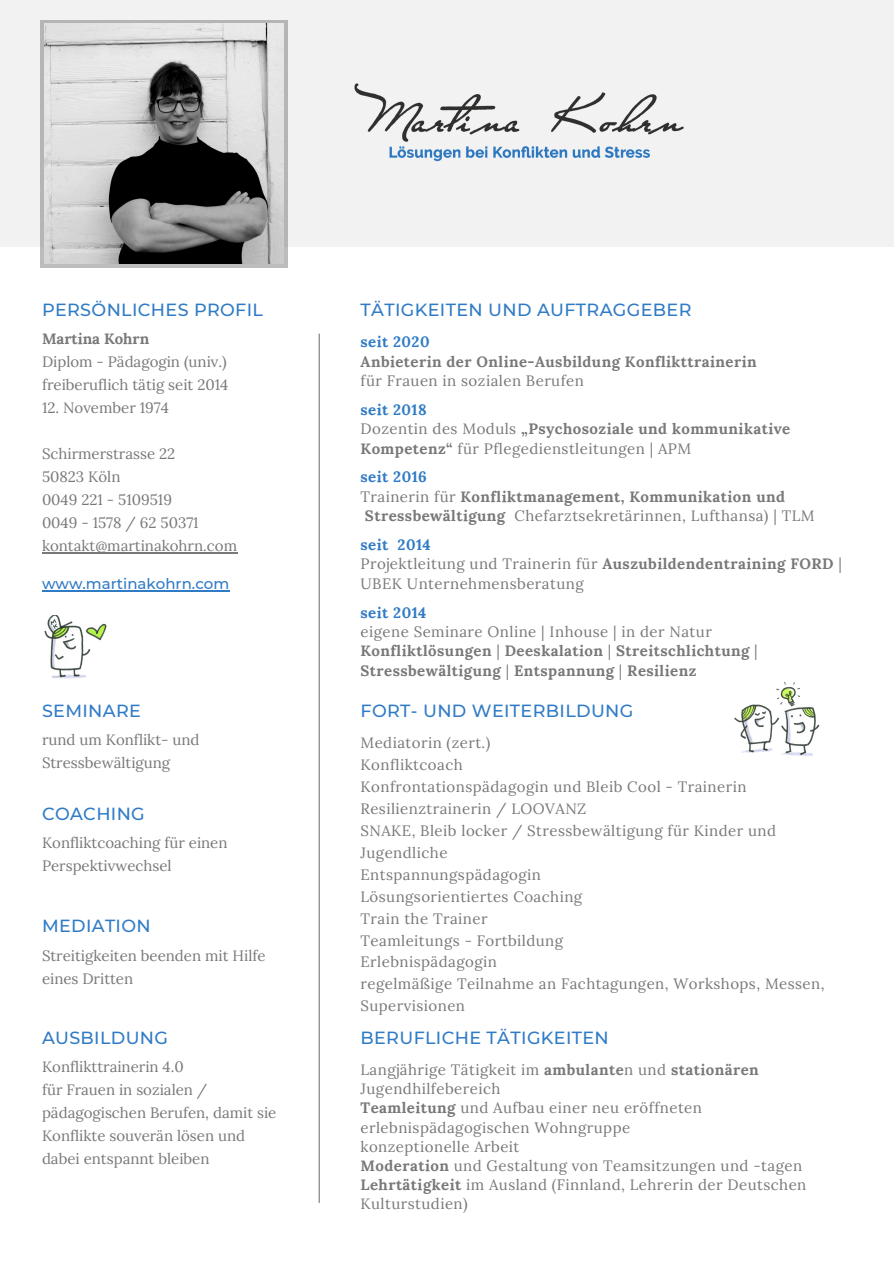
<style>
.page{position:relative;width:894px;height:1264px;background:#fff}
.page>*{position:absolute;margin:0;border:0;box-sizing:border-box;transform-origin:0 0}
.t1{font:500 17.55px "Montserrat";letter-spacing:.02em;color:#307bc5}
.t2{font:15px/19.2px "Lora";letter-spacing:.03em;color:#787878}
.t3{font:15px/23px "Lora";color:#787878}
.t4{font:700 15px/19.4px "Lora";letter-spacing:.03em;color:#787878}
.t5{font:700 15px "Lora";letter-spacing:.03em;color:#307bc5}
.t6{font:500 15px "Montserrat";color:#307bc5}
.t7{font:700 15px "Lora";color:#787878}
.s1{font-weight:700}
.s2{font-weight:400}
</style>
<div class="page">
<div style="left:0;top:0;width:893px;height:246px;background:#f2f2f2"></div>
<img style="left:354px;top:83px;width:330px;height:79px">
<div style="left:40px;top:20px;width:248px;height:247px;background:linear-gradient(to right,#b8b8b8,#b8b8b8)"></div>
<img style="left:44px;top:24px;width:239px;height:239px">
<hr style="left:318px;top:334px;width:1px;height:868px;background:#787878">
<img style="left:734px;top:682px;width:86px;height:74px">
<img style="left:44px;top:615px;width:63px;height:64px">
<hr style="left:42px;top:552px;width:195px;height:1px;background:#787878">
<hr style="left:42px;top:590px;width:187px;height:1px;background:#307bc5">
<p class="t1" style="left:42px;top:299px;width:222px">PERSÖNLICHES PROFIL</p>
<p class="t7" style="left:42px;top:329px;width:109px">Martina Kohrn</p>
<p class="t3" style="left:42px;top:350px;width:186px">Diplom - Pädagogin (univ.)</p>
<p class="t3" style="left:42px;top:373px;width:188px">freiberuflich tätig seit 2014</p>
<p class="t3" style="left:42px;top:396px;width:128px">12. November 1974</p>
<p class="t3" style="left:42px;top:442px;width:135px">Schirmerstrasse 22</p>
<p class="t3" style="left:42px;top:465px;width:80px">50823 Köln</p>
<p class="t3" style="left:42px;top:488px;width:131px">0049 221 - 5109519</p>
<p class="t3" style="left:42px;top:511px;width:158px">0049 - 1578 / 62 50371</p>
<p class="t3" style="left:42px;top:534px;width:196px">kontakt@martinakohrn.com</p>
<p class="t6" style="left:42px;top:574px;width:189px">www.martinakohrn.com</p>
<p class="t1" style="left:42px;top:699px;width:100px">SEMINARE</p>
<p class="t3" style="left:42px;top:728px;width:159px">rund um Konflikt- und<br>Stressbewältigung</p>
<p class="t1" style="left:42px;top:803px;width:104px">COACHING</p>
<p class="t3" style="left:42px;top:831px;width:187px">Konfliktcoaching für einen<br>Perspektivwechsel</p>
<p class="t1" style="left:42px;top:915px;width:110px">MEDIATION</p>
<p class="t3" style="left:42px;top:943px;width:225px">Streitigkeiten beenden mit Hilfe eines Dritten</p>
<p class="t1" style="left:42px;top:1027px;width:127px">AUSBILDUNG</p>
<p class="t3" style="left:42px;top:1055px;width:143px">Konflikttrainerin 4.0</p>
<p class="t3" style="left:42px;top:1078px;width:236px">für Frauen in sozialen / pädagogischen Berufen, damit sie<br>Konflikte souverän lösen und dabei entspannt bleiben</p>
<p class="t1" style="left:360px;top:299px;width:332px">TÄTIGKEITEN UND AUFTRAGGEBER</p>
<p class="t5" style="left:360px;top:332px;width:71px">seit 2020</p>
<p class="t4" style="left:360px;top:351px;width:397px">Anbieterin der Online-Ausbildung Konflikttrainerin</p>
<p class="t2" style="left:360px;top:371px;width:225px">für Frauen in sozialen Berufen</p>
<p class="t5" style="left:360px;top:400px;width:68px">seit 2018</p>
<p class="t2" style="left:360px;top:419px;width:431px">Dozentin des Moduls <span class="s1">„Psychosoziale und kommunikative<br>Kompetenz“</span> für Pflegedienstleitungen | APM</p>
<p class="t5" style="left:360px;top:467px;width:68px">seit 2016</p>
<p class="t4" style="left:360px;top:486px;width:455px"><span class="s2">Trainerin für</span> Konfliktmanagement, Kommunikation und<br>Stressbewältigung <span class="s2">Chefarztsekretärinnen, Lufthansa) | TLM</span></p>
<p class="t5" style="left:360px;top:535px;width:72px">seit 2014</p>
<p class="t2" style="left:360px;top:554px;width:482px">Projektleitung und Trainerin für <span class="s1">Auszubildendentraining FORD</span> |<br>UBEK Unternehmensberatung</p>
<p class="t5" style="left:360px;top:602px;width:67px">seit 2014</p>
<p class="t2" style="left:360px;top:622px;width:353px">eigene Seminare Online | Inhouse | in der Natur</p>
<p class="t4" style="left:360px;top:641px;width:398px">Konfliktlösungen <span class="s2">|</span> Deeskalation <span class="s2">|</span> Streitschlichtung <span class="s2">|<br></span>Stressbewältigung <span class="s2">|</span> Entspannung <span class="s2">|</span> Resilienz</p>
<p class="t1" style="left:360px;top:700px;width:274px">FORT- UND WEITERBILDUNG</p>
<p class="t2" style="left:360px;top:733px;width:131px">Mediatorin (zert.)</p>
<p class="t2" style="left:360px;top:755px;width:104px">Konfliktcoach</p>
<p class="t2" style="left:360px;top:777px;width:387px">Konfrontationspädagogin und Bleib Cool - Trainerin</p>
<p class="t2" style="left:360px;top:799px;width:227px">Resilienztrainerin / LOOVANZ</p>
<p class="t2" style="left:360px;top:819px;width:417px;line-height:21.9px">SNAKE, Bleib locker / Stressbewältigung für Kinder und<br>Jugendliche</p>
<p class="t2" style="left:360px;top:864px;width:182px">Entspannungspädagogin</p>
<p class="t2" style="left:360px;top:886px;width:223px">Lösungsorientiertes Coaching</p>
<p class="t2" style="left:360px;top:908px;width:128px">Train the Trainer</p>
<p class="t2" style="left:360px;top:930px;width:204px">Teamleitungs - Fortbildung</p>
<p class="t2" style="left:360px;top:952px;width:138px">Erlebnispädagogin</p>
<p class="t2" style="left:360px;top:972px;width:465px;line-height:21.9px">regelmäßige Teilnahme an Fachtagungen, Workshops, Messen,<br>Supervisionen</p>
<p class="t1" style="left:360px;top:1027px;width:250px">BERUFLICHE TÄTIGKEITEN</p>
<p class="t2" style="left:360px;top:1059px;width:399px">Langjährige Tätigkeit im <span class="s1">ambulante</span>n und <span class="s1">stationären<br></span>Jugendhilfebereich</p>
<p class="t2" style="left:360px;top:1098px;width:343px"><span class="s1">Teamleitung</span> und Aufbau einer neu eröffneten erlebnispädagogischen Wohngruppe</p>
<p class="t2" style="left:360px;top:1136px;width:160px">konzeptionelle Arbeit</p>
<p class="t2" style="left:360px;top:1155px;width:443px"><span class="s1">Moderation</span> und Gestaltung von Teamsitzungen und -tagen</p>
<p class="t2" style="left:360px;top:1174px;width:447px"><span class="s1">Lehrtätigkeit</span> im Ausland (Finnland, Lehrerin der Deutschen<br>Kulturstudien)</p>
</div>
